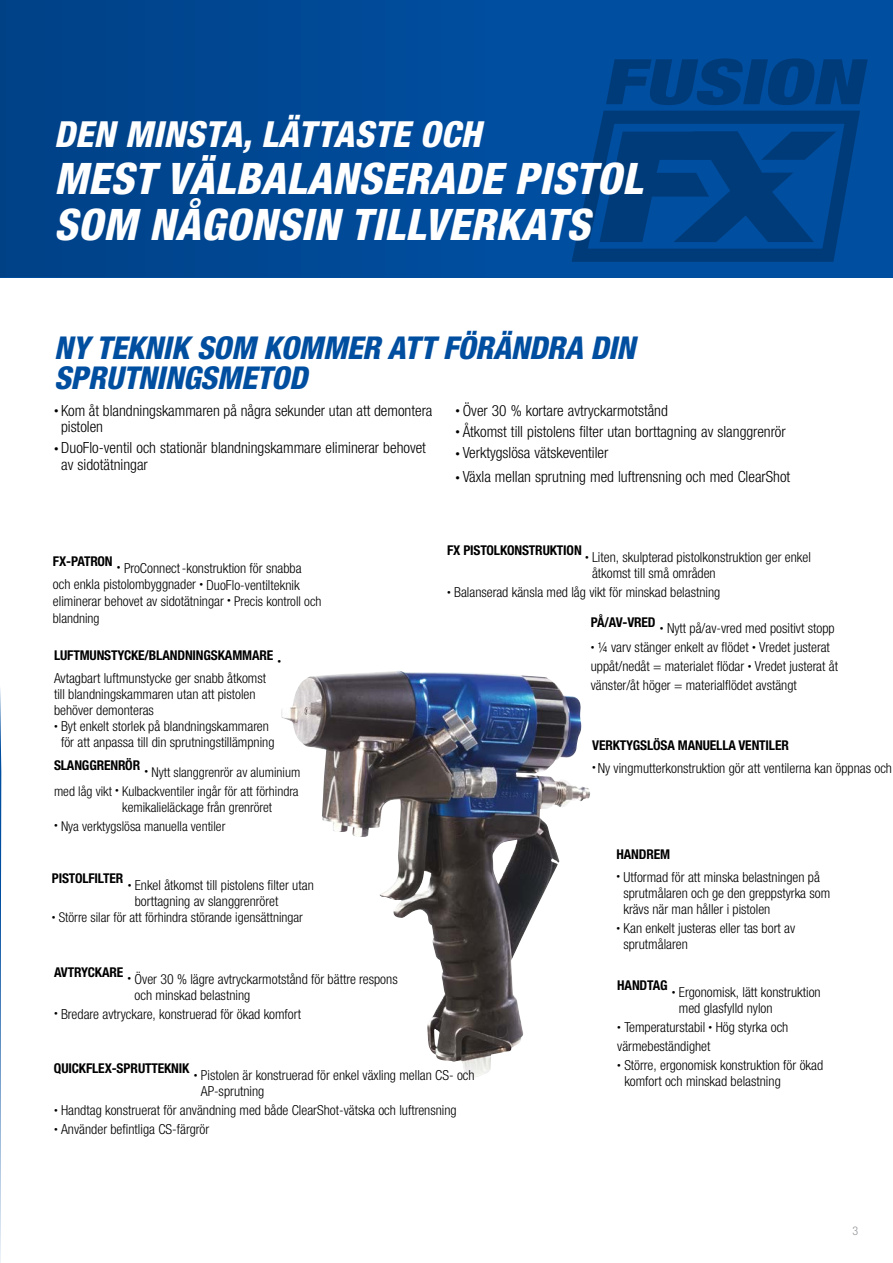
<style>
.page{position:relative;width:893px;height:1263px;background:#fff}
.page>*{position:absolute;margin:0;border:0;box-sizing:border-box;transform-origin:0 0}
.t1{font:italic 800 condensed 43.5px/46.5px "Helvetica Neue LTW1 G";letter-spacing:.01em;color:#fff}
.t2{font:italic 800 condensed 36px "Helvetica Neue LTW1 G";letter-spacing:.01em;color:#fff}
.t3{font:italic 800 condensed 31.5px/30px "Helvetica Neue LTW1 G";letter-spacing:-.01em;color:#004ea0}
.t4{font:300 condensed 15.3px/16.5px "Helvetica Neue LTW1 G";color:#000}
.t5{font:300 condensed 13.8px/16.2px "Helvetica Neue LTW1 G";color:#000}
.t6{font:300 condensed 13.5px/18.9px "Helvetica Neue LTW1 G";color:#000}
.t7{font:700 condensed 13.5px "Helvetica Neue LTW1 G";letter-spacing:-.01em;color:#000}
.t8{font:300 condensed 12px "Helvetica Neue LTW1 G";color:#939598}
.s1{font-size:9px}
.s2{font-size:13.5px}
</style>
<div class="page">
<img style="left:281px;top:671px;width:243px;height:406px">
<svg style="left:0;top:688px;width:1px;height:575px"></svg>
<svg style="left:0;top:0;width:893px;height:277px;background:#004996"></svg>
<svg style="left:570px;top:104px;width:298px;height:159px;background:#00458e"></svg>
<svg style="left:606px;top:58px;width:262px;height:47px;background:#004187"></svg>
<svg style="left:599px;top:132px;width:237px;height:110px;background:#004288"></svg>
<h2 class="t2" style="left:54px;top:112px;width:429px">DEN MINSTA, LÄTTASTE OCH</h2>
<h1 class="t1" style="left:54px;top:155px;width:590px">MEST VÄLBALANSERADE PISTOL<br>SOM NÅGONSIN TILLVERKATS</h1>
<h3 class="t3" style="left:54px;top:332px;width:583px">NY TEKNIK SOM KOMMER ATT FÖRÄNDRA DIN<br>SPRUTNINGSMETOD</h3>
<p class="t4" style="left:61px;top:402px;width:373px;text-indent:-7px"><span class="s1">•</span> Kom åt blandningskammaren på några sekunder utan att demontera pistolen</p>
<p class="t4" style="left:61px;top:440px;width:366px;text-indent:-7px"><span class="s1">•</span> DuoFlo-ventil och stationär blandningskammare eliminerar behovet av sidotätningar</p>
<p class="t4" style="left:455px;top:402px;width:214px"><span class="s1">•</span> Över 30 % kortare avtryckarmotstånd</p>
<p class="t4" style="left:455px;top:423px;width:332px"><span class="s1">•</span> Åtkomst till pistolens filter utan borttagning av slanggrenrör</p>
<p class="t4" style="left:455px;top:444px;width:154px"><span class="s1">•</span> Verktygslösa vätskeventiler</p>
<p class="t4" style="left:455px;top:469px;width:336px"><span class="s1">•</span> Växla mellan sprutning med luftrensning och med ClearShot</p>
<p class="t5" style="left:53px;top:559px;width:270px;line-height:16.8px"><sup>FX-PATRON</sup> <sup>•</sup> ProConnect-konstruktion för snabba och enkla pistolombyggnader <sup>•</sup> DuoFlo-ventilteknik eliminerar behovet av sidotätningar <sup>•</sup> <span class="s2">Precis kontroll och</span></p>
<p class="t6" style="left:53px;top:609px;width:48px">blandning</p>
<p class="t7" style="left:54px;top:647px;width:229px">LUFTMUNSTYCKE/BLANDNINGSKAMMARE <sub>•</sub></p>
<p class="t5" style="left:54px;top:670px;width:214px">Avtagbart luftmunstycke ger snabb åtkomst till blandningskammaren utan att pistolen behöver demonteras</p>
<p class="t5" style="left:54px;top:718px;width:222px;text-align:center"><sup>•</sup> Byt enkelt storlek på blandningskammaren för att anpassa till din sprutningstillämpning</p>
<p class="t6" style="left:54px;top:762px;width:248px"><sup>SLANGGRENRÖR</sup> <sup>•</sup> Nytt slanggrenrör av aluminium med låg vikt <sup>•</sup> Kulbackventiler ingår för att förhindra</p>
<p class="t6" style="left:122px;top:798px;width:151px">kemikalieläckage från grenröret</p>
<p class="t6" style="left:54px;top:816px;width:173px"><sup>•</sup> Nya verktygslösa manuella ventiler</p>
<p class="t5" style="left:592px;top:549px;width:220px;text-indent:-145px"><sup>FX</sup> <sup>PISTOLKONSTRUKTION</sup> <sup>•</sup> Liten, skulpterad pistolkonstruktion ger enkel åtkomst till små områden</p>
<p class="t5" style="left:447px;top:584px;width:275px"><sup>•</sup> Balanserad känsla med låg vikt för minskad belastning</p>
<p class="t5" style="left:591px;top:621px;width:245px"><sup>PÅ/AV-VRED</sup> <sup>•</sup> Nytt på/av-vred med positivt stopp</p>
<p class="t5" style="left:591px;top:638px;width:249px;line-height:18.9px"><sup>•</sup> ¼ varv stänger enkelt av flödet <sup>•</sup> Vredet justerat uppåt/nedåt = materialet flödar <sup>•</sup> Vredet justerat åt vänster/åt höger = materialflödet avstängt</p>
<p class="t7" style="left:592px;top:737px;width:198px">VERKTYGSLÖSA MANUELLA VENTILER</p>
<p class="t5" style="left:592px;top:760px;width:301px"><sup>•</sup> Ny vingmutterkonstruktion gör att ventilerna kan öppnas och</p>
<p class="t5" style="left:135px;top:877px;width:181px;text-indent:-83px"><sup>PISTOLFILTER</sup> <sup>•</sup> Enkel åtkomst till pistolens filter utan borttagning av slanggrenröret</p>
<p class="t6" style="left:52px;top:908px;width:253px"><sup>•</sup> Större silar för att förhindra störande igensättningar</p>
<p class="t5" style="left:135px;top:971px;width:265px;text-indent:-81px"><sup>AVTRYCKARE</sup> <sup>•</sup> Över 30 % lägre avtryckarmotstånd för bättre respons och minskad belastning</p>
<p class="t5" style="left:54px;top:1006px;width:249px"><sup>•</sup> Bredare avtryckare, konstruerad för ökad komfort</p>
<p class="t5" style="left:201px;top:1067px;width:275px;text-indent:-147px"><sup>QUICKFLEX-SPRUTTEKNIK</sup> <sup>•</sup> Pistolen är konstruerad för enkel växling mellan CS- och<br>AP-sprutning</p>
<p class="t5" style="left:54px;top:1102px;width:404px"><sup>•</sup> Handtag konstruerat för användning med både ClearShot-vätska och luftrensning</p>
<p class="t5" style="left:54px;top:1121px;width:157px"><sup>•</sup> Använder befintliga CS-färgrör</p>
<p class="t7" style="left:616px;top:846px;width:55px">HANDREM</p>
<p class="t5" style="left:623px;top:869px;width:208px;text-indent:-7px"><sup>•</sup> Utformad för att minska belastningen på sprutmålaren och ge den greppstyrka som krävs när man håller i pistolen</p>
<p class="t5" style="left:623px;top:920px;width:173px;text-indent:-7px"><sup>•</sup> Kan enkelt justeras eller tas bort av sprutmålaren</p>
<p class="t5" style="left:679px;top:984px;width:143px;text-indent:-62px"><sup>HANDTAG</sup> <sup>•</sup> Ergonomisk, lätt konstruktion med glasfylld nylon</p>
<p class="t5" style="left:617px;top:1018px;width:173px;line-height:18.9px"><sup>•</sup> Temperaturstabil <sup>•</sup> Hög styrka och värmebeständighet</p>
<p class="t5" style="left:624px;top:1057px;width:200px;text-indent:-7px"><sup>•</sup> Större, ergonomisk konstruktion för ökad komfort och minskad belastning</p>
<p class="t8" style="left:852px;top:1224px;width:7px">3</p>
</div>
